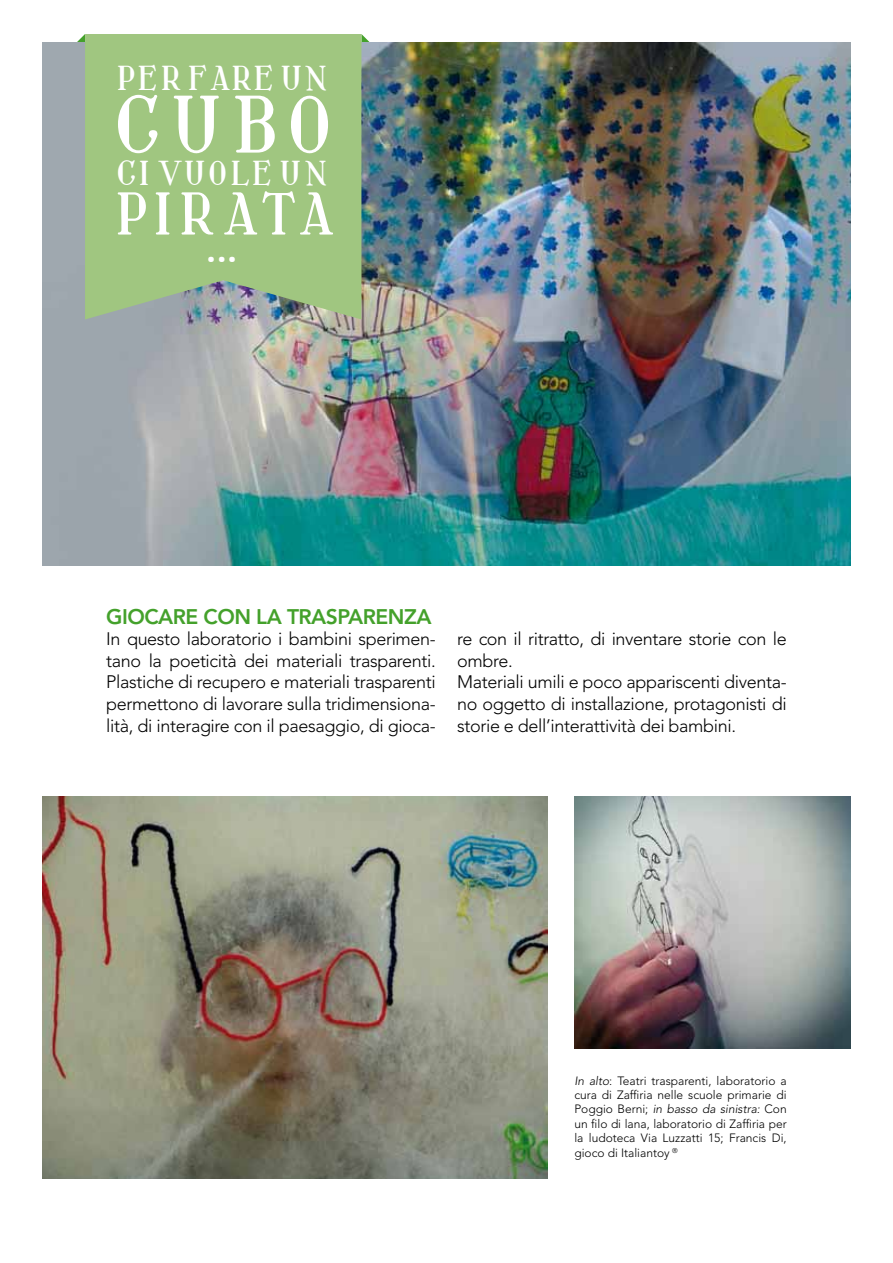
<style>
.page{position:relative;width:893px;height:1263px;background:#fff}
.page>*{position:absolute;margin:0;border:0;box-sizing:border-box;transform-origin:0 0}
.t1{font:81px "Waschkueche";color:#fff}
.t2{font:60px "Waschkueche";letter-spacing:.09em;color:#fff}
.t3{font:41.85px "Waschkueche";color:#fff}
.t4{font:34.5px "Waschkueche";letter-spacing:.06em;color:#fff}
.t5{font:34.5px "Waschkueche";letter-spacing:.085em;color:#fff}
.t6{font:800 21px "Avenir LT Std";letter-spacing:-.025em;color:#44a12b}
.t7{font:300 18px/21.6px "Avenir LT Std";letter-spacing:-.02em;color:#000;text-align:justify}
.t8{font:300 12px/14.4px "Avenir LT Std";color:#000;text-align:justify}
.s1{font-style:italic}
</style>
<div class="page">
<svg style="left:361px;top:34px;width:16px;height:9px"></svg>
<svg style="left:69px;top:34px;width:16px;height:9px"></svg>
<img style="left:43px;top:43px;width:807px;height:523px">
<div style="left:85px;top:34px;width:276px;height:285px;background:#a0c680"></div>
<img style="left:43px;top:796px;width:504px;height:382px">
<img style="left:574px;top:796px;width:276px;height:252px">
<h3 class="t4" style="left:118px;top:59px;width:212px">PER FARE UN</h3>
<h1 class="t1" style="left:118px;top:80px;width:219px">CUBO</h1>
<h3 class="t5" style="left:118px;top:154px;width:212px">CI VUOLE UN</h3>
<h2 class="t2" style="left:118px;top:181px;width:218px">PIRATA</h2>
<h3 class="t3" style="left:209px;top:224px;width:31px">...</h3>
<p class="t6" style="left:106px;top:608px;width:327px">GIOCARE CON LA TRASPARENZA</p>
<p class="t7" style="left:106px;top:630px;width:331px">In questo laboratorio i bambini sperimen&shy;tano la poeticità dei materiali trasparenti.<br>Plastiche di recupero e materiali trasparenti permettono di lavorare sulla tridimensiona&shy;lità, di interagire con il paesaggio, di gioca-</p>
<p class="t7" style="left:457px;top:630px;width:331px;text-align:left">re con il ritratto, di inventare storie con le ombre.<br>Materiali umili e poco appariscenti diventa&shy;no oggetto di installazione, protagonisti di storie e dell’interattività dei bambini.</p>
<p class="t8" style="left:574px;top:1074px;width:214px"><span class="s1">In alto</span>: Teatri trasparenti, laboratorio a cura di Zaffiria nelle scuole primarie di Poggio Berni; <span class="s1">in basso da sinistra:</span> Con un filo di lana, laboratorio di Zaffiria per la ludoteca Via Luzzatti 15; Francis Di, gioco di Italiantoy <sup>®</sup></p>
</div>
